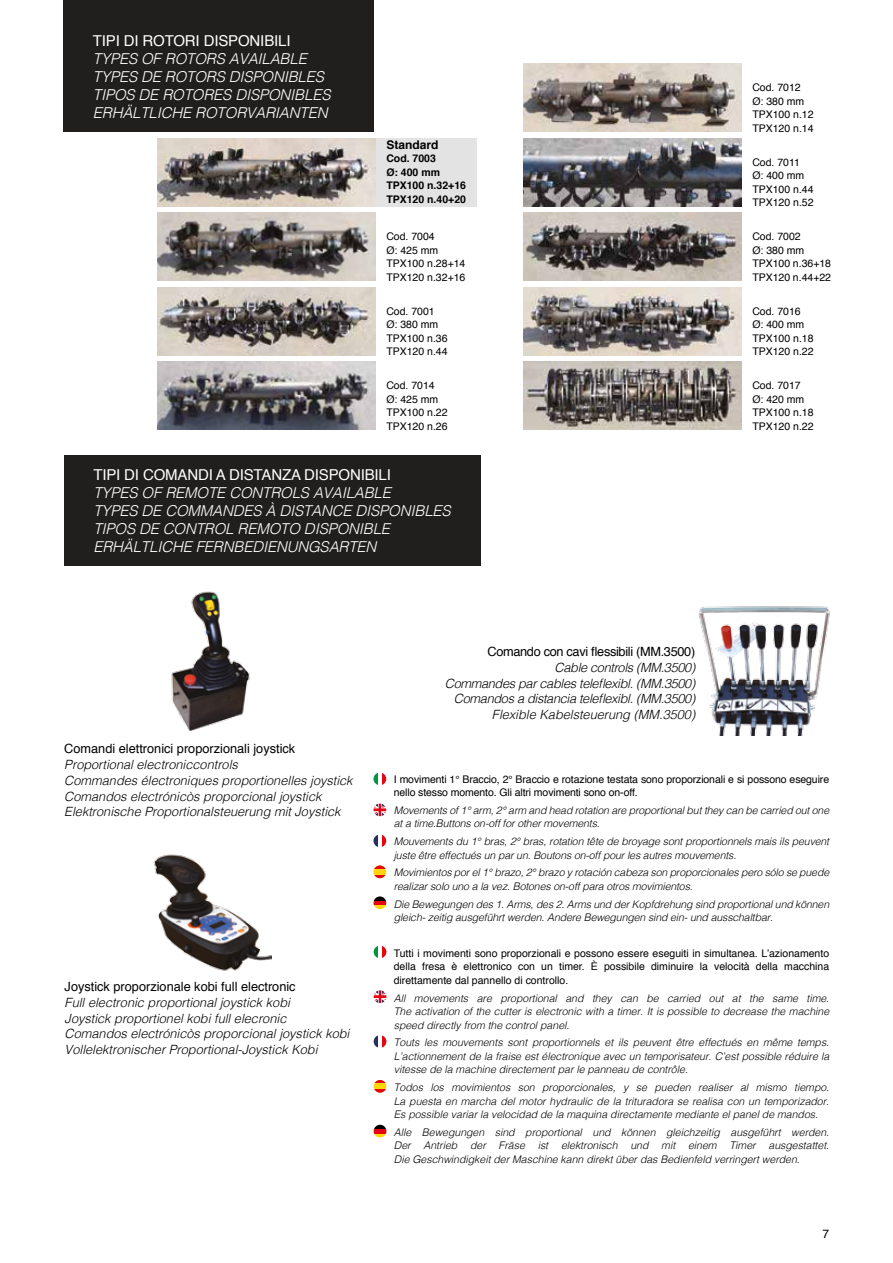
<style>
.page{position:relative;width:893px;height:1263px;background:#fff}
.page>*{position:absolute;margin:0;border:0;box-sizing:border-box;transform-origin:0 0}
.t1{font:italic 300 15px/18px "Helvetica";letter-spacing:-.01em;color:#fff}
.t2{font:15px "Helvetica";letter-spacing:-.01em;color:#fff}
.t3{font:italic 300 12.75px/15.8px "Helvetica";color:#000}
.t4{font:italic 300 12.75px/15.8px "Helvetica";letter-spacing:-.025em;color:#000;text-align:right}
.t5{font:12.75px "Helvetica";color:#000}
.t6{font:12.75px "Helvetica";letter-spacing:-.025em;color:#000}
.t7{font:700 12px "Helvetica";color:#000}
.t8{font:12px "Helvetica";color:#000}
.t9{font:italic 300 10.5px/13.5px "Helvetica";letter-spacing:-.01em;color:#000}
.t10{font:10.5px/13.5px "Helvetica";color:#000}
.t11{font:700 10.5px/13.5px "Helvetica";color:#000}
</style>
<div class="page">
<img style="left:524px;top:64px;width:218px;height:68px">
<div style="left:158px;top:138px;width:319px;height:68px;background:#e3e3e3"></div>
<img style="left:524px;top:138px;width:218px;height:68px">
<img style="left:158px;top:138px;width:218px;height:68px">
<img style="left:524px;top:213px;width:218px;height:68px">
<img style="left:158px;top:213px;width:218px;height:68px">
<img style="left:524px;top:287px;width:218px;height:68px">
<img style="left:158px;top:287px;width:218px;height:68px">
<img style="left:524px;top:362px;width:218px;height:68px">
<img style="left:158px;top:362px;width:218px;height:68px">
<div style="left:64px;top:0;width:310px;height:132px;background:#201f1d"></div>
<img style="left:154px;top:854px;width:118px;height:117px">
<img style="left:171px;top:591px;width:79px;height:140px">
<div style="left:64px;top:455px;width:416px;height:111px;background:#201f1d"></div>
<svg style="left:373px;top:772px;width:13px;height:13px"></svg>
<svg style="left:373px;top:773px;width:4px;height:12px"></svg>
<svg style="left:382px;top:773px;width:4px;height:12px"></svg>
<svg style="left:373px;top:834px;width:13px;height:13px"></svg>
<svg style="left:373px;top:835px;width:4px;height:12px"></svg>
<svg style="left:382px;top:835px;width:4px;height:12px"></svg>
<svg style="left:373px;top:865px;width:13px;height:13px"></svg>
<svg style="left:374px;top:865px;width:11px;height:3px"></svg>
<svg style="left:374px;top:875px;width:12px;height:3px"></svg>
<svg style="left:373px;top:803px;width:13px;height:13px"></svg>
<svg style="left:374px;top:905px;width:12px;height:4px"></svg>
<hr style="left:373px;top:901px;width:13px;height:4px;background:#e30613">
<svg style="left:373px;top:896px;width:13px;height:5px"></svg>
<svg style="left:374px;top:945px;width:12px;height:13px"></svg>
<svg style="left:374px;top:946px;width:3px;height:12px"></svg>
<svg style="left:383px;top:946px;width:3px;height:12px"></svg>
<svg style="left:374px;top:1035px;width:12px;height:12px"></svg>
<svg style="left:374px;top:1036px;width:3px;height:11px"></svg>
<svg style="left:383px;top:1036px;width:3px;height:11px"></svg>
<div style="left:374px;top:1080px;width:12px;height:13px;background:#ffd609;border-radius:6px"></div>
<svg style="left:374px;top:1080px;width:12px;height:3px"></svg>
<svg style="left:375px;top:1090px;width:11px;height:3px"></svg>
<svg style="left:374px;top:990px;width:12px;height:13px"></svg>
<svg style="left:374px;top:1133px;width:12px;height:4px"></svg>
<hr style="left:374px;top:1129px;width:12px;height:4px;background:#e30613">
<svg style="left:374px;top:1125px;width:12px;height:4px"></svg>
<img style="left:698px;top:606px;width:132px;height:130px">
<h1 class="t2" style="left:93px;top:29px;width:199px">TIPI DI ROTORI DISPONIBILI</h1>
<h1 class="t1" style="left:93px;top:49px;width:239px">TYPES OF ROTORS AVAILABLE<br>TYPES DE ROTORS DISPONIBLES<br>TIPOS DE ROTORES DISPONIBLES<br>ERHÄLTLICHE ROTORVARIANTEN</h1>
<p class="t7" style="left:386px;top:135px;width:54px">Standard</p>
<p class="t11" style="left:386px;top:152px;width:81px">Cod. 7003<br>Ø: 400 mm<br>TPX100 n.32+16<br>TPX120 n.40+20</p>
<p class="t10" style="left:752px;top:81px;width:63px">Cod. 7012<br>Ø: 380 mm<br>TPX100 n.12<br>TPX120 n.14</p>
<p class="t10" style="left:752px;top:156px;width:63px">Cod. 7011<br>Ø: 400 mm<br>TPX100 n.44<br>TPX120 n.52</p>
<p class="t10" style="left:386px;top:230px;width:81px">Cod. 7004<br>Ø: 425 mm<br>TPX100 n.28+14<br>TPX120 n.32+16</p>
<p class="t10" style="left:752px;top:230px;width:80px">Cod. 7002<br>Ø: 380 mm<br>TPX100 n.36+18<br>TPX120 n.44+22</p>
<p class="t10" style="left:386px;top:305px;width:63px">Cod. 7001<br>Ø: 380 mm<br>TPX100 n.36<br>TPX120 n.44</p>
<p class="t10" style="left:752px;top:305px;width:63px">Cod. 7016<br>Ø: 400 mm<br>TPX100 n.18<br>TPX120 n.22</p>
<p class="t10" style="left:386px;top:379px;width:63px">Cod. 7014<br>Ø: 425 mm<br>TPX100 n.22<br>TPX120 n.26</p>
<p class="t10" style="left:752px;top:379px;width:63px">Cod. 7017<br>Ø: 420 mm<br>TPX100 n.18<br>TPX120 n.22</p>
<h1 class="t2" style="left:93px;top:463px;width:299px">TIPI DI COMANDI A DISTANZA DISPONIBILI</h1>
<h1 class="t1" style="left:93px;top:483px;width:359px">TYPES OF REMOTE CONTROLS AVAILABLE<br>TYPES DE COMMANDES À DISTANCE DISPONIBLES TIPOS DE CONTROL REMOTO DISPONIBLE ERHÄLTLICHE FERNBEDIENUNGSARTEN</h1>
<p class="t5" style="left:64px;top:739px;width:232px">Comandi elettronici proporzionali joystick</p>
<p class="t3" style="left:64px;top:756px;width:290px">Proportional electroniccontrols<br>Commandes électroniques proportionelles joystick Comandos electrónicòs proporcional joystick Elektronische Proportionalsteuerung mit Joystick</p>
<p class="t5" style="left:65px;top:977px;width:232px">Joystick proporzionale kobi full electronic</p>
<p class="t3" style="left:65px;top:994px;width:286px">Full electronic proportional joystick kobi<br>Joystick proportionel kobi full elecronic Comandos electrónicòs proporcional joystick kobi Vollelektronischer Proportional-Joystick Kobi</p>
<p class="t6" style="left:487px;top:642px;width:209px">Comando con cavi flessibili (MM.3500)</p>
<p class="t4" style="left:445px;top:659px;width:252px">Cable controls (MM.3500)<br>Commandes par cables teleflexibl. (MM.3500)<br>Comandos a distancia teleflexibl. (MM.3500)<br>Flexible Kabelsteuerung (MM.3500)</p>
<p class="t10" style="left:394px;top:772px;width:437px">I movimenti 1° Braccio, 2° Braccio e rotazione testata sono proporzionali e si possono eseguire nello stesso momento. Gli altri movimenti sono on-off.</p>
<p class="t9" style="left:394px;top:803px;width:437px">Movements of 1° arm, 2° arm and head rotation are proportional but they can be carried out one at a time.Buttons on-off for other movements.</p>
<p class="t9" style="left:394px;top:834px;width:437px">Mouvements du 1° bras, 2° bras, rotation tête de broyage sont proportionnels mais ils peuvent juste être effectués un par un. Boutons on-off pour les autres mouvements.</p>
<p class="t9" style="left:394px;top:865px;width:437px">Movimientos por el 1° brazo, 2° brazo y rotación cabeza son proporcionales pero sólo se puede realizar solo uno a la vez. Botones on-off para otros movimientos.</p>
<p class="t9" style="left:394px;top:896px;width:437px">Die Bewegungen des 1. Arms, des 2. Arms und der Kopfdrehung sind proportional und können gleich- zeitig ausgeführt werden. Andere Bewegungen sind ein- und ausschaltbar.</p>
<p class="t10" style="left:394px;top:947px;width:437px;text-align:justify">Tutti i movimenti sono proporzionali e possono essere eseguiti in simultanea. L’azionamento della fresa è elettronico con un timer. È possibile diminuire la velocità della macchina direttamente dal pannello di controllo.</p>
<p class="t9" style="left:394px;top:990px;width:437px;text-align:justify">All movements are proportional and they can be carried out at the same time.<br>The activation of the cutter is electronic with a timer. It is possible to decrease the machine speed directly from the control panel.</p>
<p class="t9" style="left:394px;top:1035px;width:437px;text-align:justify">Touts les mouvements sont proportionnels et ils peuvent être effectués en même temps.<br>L’actionnement de la fraise est électronique avec un temporisateur. C’est possible réduire la vitesse de la machine directement par le panneau de contrôle.</p>
<p class="t9" style="left:394px;top:1080px;width:437px;text-align:justify">Todos los movimientos son proporcionales, y se pueden realiser al mismo tiempo.<br>La puesta en marcha del motor hydraulic de la trituradora se realisa con un temporizador.<br>Es possible variar la velocidad de la maquina directamente mediante el panel de mandos.</p>
<p class="t9" style="left:394px;top:1125px;width:437px;text-align:justify">Alle Bewegungen sind proportional und können gleichzeitig ausgeführt werden.<br>Der Antrieb der Fräse ist elektronisch und mit einem Timer ausgestattet.<br>Die Geschwindigkeit der Maschine kann direkt über das Bedienfeld verringert werden.</p>
<p class="t8" style="left:822px;top:1224px;width:8px">7</p>
</div>
